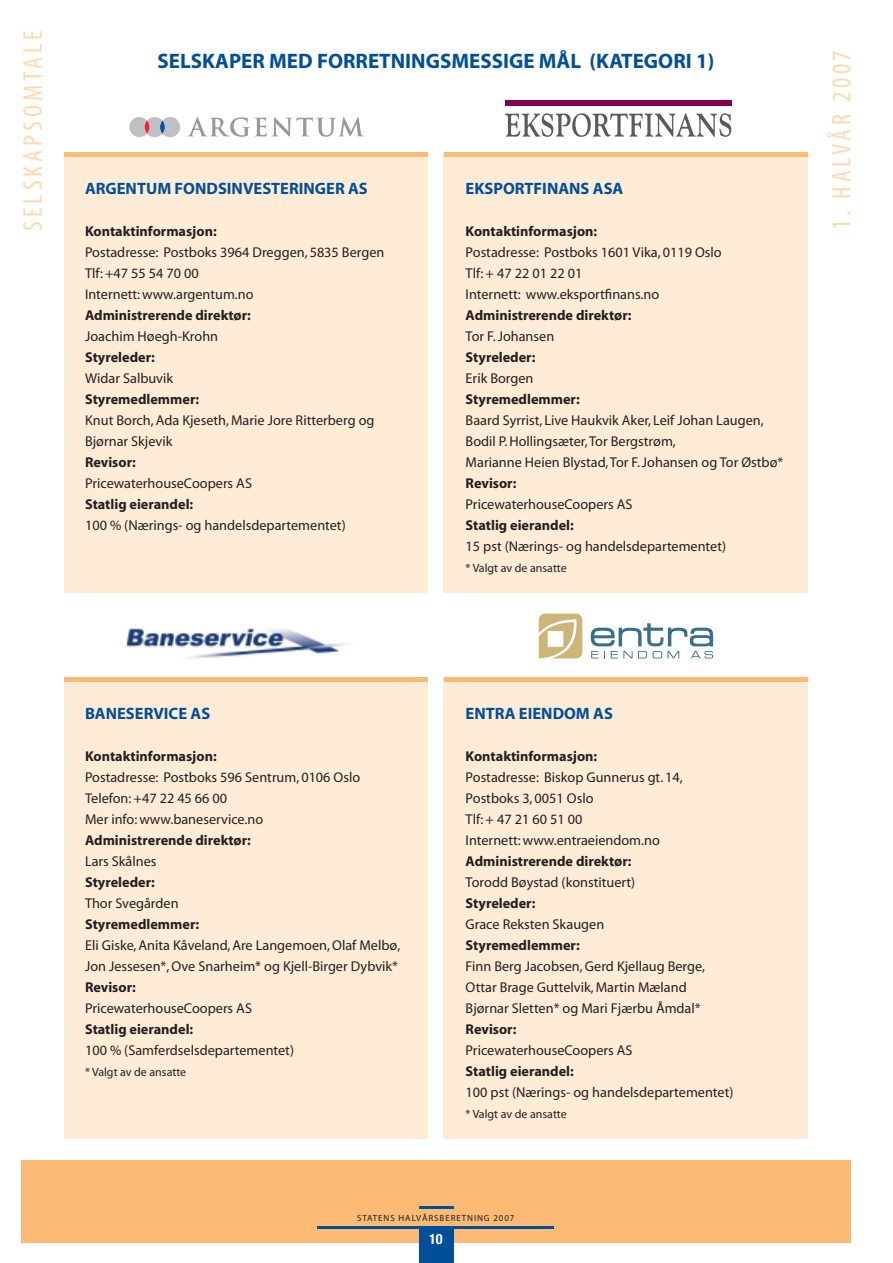
<style>
.page{position:relative;width:893px;height:1263px;background:#fff}
.page>*{position:absolute;margin:0;border:0;box-sizing:border-box;transform-origin:0 0}
.t1{font:condensed 27px "Myriad Pro";letter-spacing:.15em;color:#fedab3}
.t2{font:700 21px "Myriad";color:#014f98}
.t3{font:700 16.5px "Myriad";color:#014f98}
.t4{font:14.25px/21px "Myriad";color:#231f20}
.t5{font:700 14.25px "Myriad";color:#231f20}
.t6{font:700 condensed 14.25px "Helvetica Neue";color:#fff}
.t7{font:12px "Myriad";color:#231f20}
.t8{font:9px "Myriad";letter-spacing:.1em;color:#231f20}
</style>
<div class="page">
<div style="left:64px;top:678px;width:363px;height:461px;background:#feecd7"></div>
<div style="left:444px;top:678px;width:364px;height:461px;background:#feecd7"></div>
<div style="left:64px;top:153px;width:363px;height:440px;background:#feecd7"></div>
<div style="left:444px;top:153px;width:364px;height:440px;background:#feecd7"></div>
<div style="left:21px;top:1160px;width:829px;height:82px;background:#fcbb74"></div>
<hr style="left:317px;top:1226px;width:237px;height:2px;background:#014f98">
<hr style="left:419px;top:1207px;width:34px;height:2px;background:#014f98">
<div style="left:419px;top:1227px;width:34px;height:36px;background:#014f98"></div>
<hr style="left:64px;top:677px;width:363px;height:4px;background:#fcbb74">
<hr style="left:444px;top:677px;width:364px;height:4px;background:#fcbb74">
<div style="left:64px;top:152px;width:363px;height:5px;background:#fcbb74"></div>
<div style="left:444px;top:152px;width:364px;height:5px;background:#fcbb74"></div>
<svg style="left:129px;top:117px;width:51px;height:20px"></svg>
<svg style="left:160px;top:121px;width:5px;height:13px"></svg>
<svg style="left:187px;top:117px;width:177px;height:20px"></svg>
<img style="left:126px;top:628px;width:220px;height:31px">
<svg style="left:505px;top:113px;width:226px;height:24px"></svg>
<div style="left:505px;top:100px;width:227px;height:5px;background:#820052"></div>
<svg style="left:539px;top:614px;width:43px;height:44px"></svg>
<svg style="left:590px;top:623px;width:123px;height:35px"></svg>
<h1 class="t1" style="left:17px;top:231px;width:200px;rotate:-90deg">SELSKAPSOMTALE</h1>
<h2 class="t2" style="left:157px;top:50px;width:558px">Selskaper med forretningsmessige mål (kategori 1)</h2>
<p class="t3" style="left:85px;top:179px;width:284px">Argentum Fondsinvesteringer AS</p>
<p class="t5" style="left:85px;top:223px;width:133px">Kontaktinformasjon:</p>
<p class="t4" style="left:85px;top:242px;width:301px">Postadresse: Postboks 3964 Dreggen, 5835 Bergen<br>Tlf: +47 55 54 70 00<br>Internett: www.argentum.no</p>
<p class="t5" style="left:85px;top:307px;width:167px">Administrerende direktør:</p>
<p class="t4" style="left:85px;top:326px;width:135px">Joachim Høegh-Krohn</p>
<p class="t5" style="left:85px;top:349px;width:71px">Styreleder:</p>
<p class="t4" style="left:85px;top:368px;width:90px">Widar Salbuvik</p>
<p class="t5" style="left:85px;top:391px;width:116px">Styremedlemmer:</p>
<p class="t4" style="left:85px;top:410px;width:291px">Knut Borch, Ada Kjeseth, Marie Jore Ritterberg og<br>Bjørnar Skjevik</p>
<p class="t5" style="left:85px;top:454px;width:52px">Revisor:</p>
<p class="t4" style="left:85px;top:473px;width:169px">PricewaterhouseCoopers AS</p>
<p class="t5" style="left:85px;top:496px;width:110px">Statlig eierandel:</p>
<p class="t4" style="left:85px;top:515px;width:262px">100 % (Nærings- og handelsdepartementet)</p>
<p class="t3" style="left:466px;top:179px;width:159px">Eksportfinans ASA</p>
<p class="t5" style="left:466px;top:223px;width:133px">Kontaktinformasjon:</p>
<p class="t4" style="left:466px;top:242px;width:258px">Postadresse: Postboks 1601 Vika, 0119 Oslo<br>Tlf: + 47 22 01 22 01<br>Internett: www.eksportfinans.no</p>
<p class="t5" style="left:466px;top:307px;width:167px">Administrerende direktør:</p>
<p class="t4" style="left:466px;top:326px;width:90px">Tor F. Johansen</p>
<p class="t5" style="left:466px;top:349px;width:71px">Styreleder:</p>
<p class="t4" style="left:466px;top:368px;width:69px">Erik Borgen</p>
<p class="t5" style="left:466px;top:391px;width:116px">Styremedlemmer:</p>
<p class="t4" style="left:466px;top:410px;width:319px">Baard Syrrist, Live Haukvik Aker, Leif Johan Laugen,<br>Bodil P. Hollingsæter, Tor Bergstrøm,<br>Marianne Heien Blystad, Tor F. Johansen og Tor Østbø*</p>
<p class="t5" style="left:466px;top:475px;width:52px">Revisor:</p>
<p class="t4" style="left:466px;top:494px;width:169px">PricewaterhouseCoopers AS</p>
<p class="t5" style="left:466px;top:517px;width:110px">Statlig eierandel:</p>
<p class="t4" style="left:466px;top:536px;width:262px">15 pst (Nærings- og handelsdepartementet)</p>
<p class="t7" style="left:466px;top:562px;width:103px">* Valgt av de ansatte</p>
<h1 class="t1" style="left:825px;top:230px;width:181px;rotate:-90deg">1. HALVÅR 2007</h1>
<p class="t3" style="left:85px;top:704px;width:127px">Baneservice AS</p>
<p class="t5" style="left:85px;top:748px;width:133px">Kontaktinformasjon:</p>
<p class="t4" style="left:85px;top:767px;width:277px">Postadresse: Postboks 596 Sentrum, 0106 Oslo<br>Telefon: +47 22 45 66 00<br>Mer info: www.baneservice.no</p>
<p class="t5" style="left:85px;top:832px;width:167px">Administrerende direktør:</p>
<p class="t4" style="left:85px;top:851px;width:73px">Lars Skålnes</p>
<p class="t5" style="left:85px;top:874px;width:71px">Styreleder:</p>
<p class="t4" style="left:85px;top:893px;width:95px">Thor Svegården</p>
<p class="t5" style="left:85px;top:916px;width:116px">Styremedlemmer:</p>
<p class="t4" style="left:85px;top:935px;width:317px">Eli Giske, Anita Kåveland, Are Langemoen, Olaf Melbø,<br>Jon Jessesen*, Ove Snarheim* og Kjell-Birger Dybvik*</p>
<p class="t5" style="left:85px;top:979px;width:52px">Revisor:</p>
<p class="t4" style="left:85px;top:998px;width:169px">PricewaterhouseCoopers AS</p>
<p class="t5" style="left:85px;top:1021px;width:110px">Statlig eierandel:</p>
<p class="t4" style="left:85px;top:1040px;width:210px">100 % (Samferdselsdepartementet)</p>
<p class="t7" style="left:85px;top:1066px;width:103px">* Valgt av de ansatte</p>
<p class="t3" style="left:466px;top:704px;width:149px">Entra Eiendom AS</p>
<p class="t5" style="left:466px;top:748px;width:133px">Kontaktinformasjon:</p>
<p class="t4" style="left:466px;top:767px;width:219px">Postadresse: Biskop Gunnerus gt. 14,<br>Postboks 3, 0051 Oslo<br>Tlf: + 47 21 60 51 00<br>Internett: www.entraeiendom.no</p>
<p class="t5" style="left:466px;top:853px;width:167px">Administrerende direktør:</p>
<p class="t4" style="left:466px;top:872px;width:171px">Torodd Bøystad (konstituert)</p>
<p class="t5" style="left:466px;top:895px;width:71px">Styreleder:</p>
<p class="t4" style="left:466px;top:914px;width:140px">Grace Reksten Skaugen</p>
<p class="t5" style="left:466px;top:937px;width:116px">Styremedlemmer:</p>
<p class="t4" style="left:466px;top:956px;width:241px">Finn Berg Jacobsen, Gerd Kjellaug Berge,<br>Ottar Brage Guttelvik, Martin Mæland<br>Bjørnar Sletten* og Mari Fjærbu Åmdal*</p>
<p class="t5" style="left:466px;top:1021px;width:52px">Revisor:</p>
<p class="t4" style="left:466px;top:1040px;width:169px">PricewaterhouseCoopers AS</p>
<p class="t5" style="left:466px;top:1063px;width:110px">Statlig eierandel:</p>
<p class="t4" style="left:466px;top:1082px;width:269px">100 pst (Nærings- og handelsdepartementet)</p>
<p class="t7" style="left:466px;top:1108px;width:103px">* Valgt av de ansatte</p>
<p class="t8" style="left:357px;top:1213px;width:159px">STATENS HALVÅRSBERETNING 2007</p>
<p class="t6" style="left:429px;top:1230px;width:15px">10</p>
</div>
